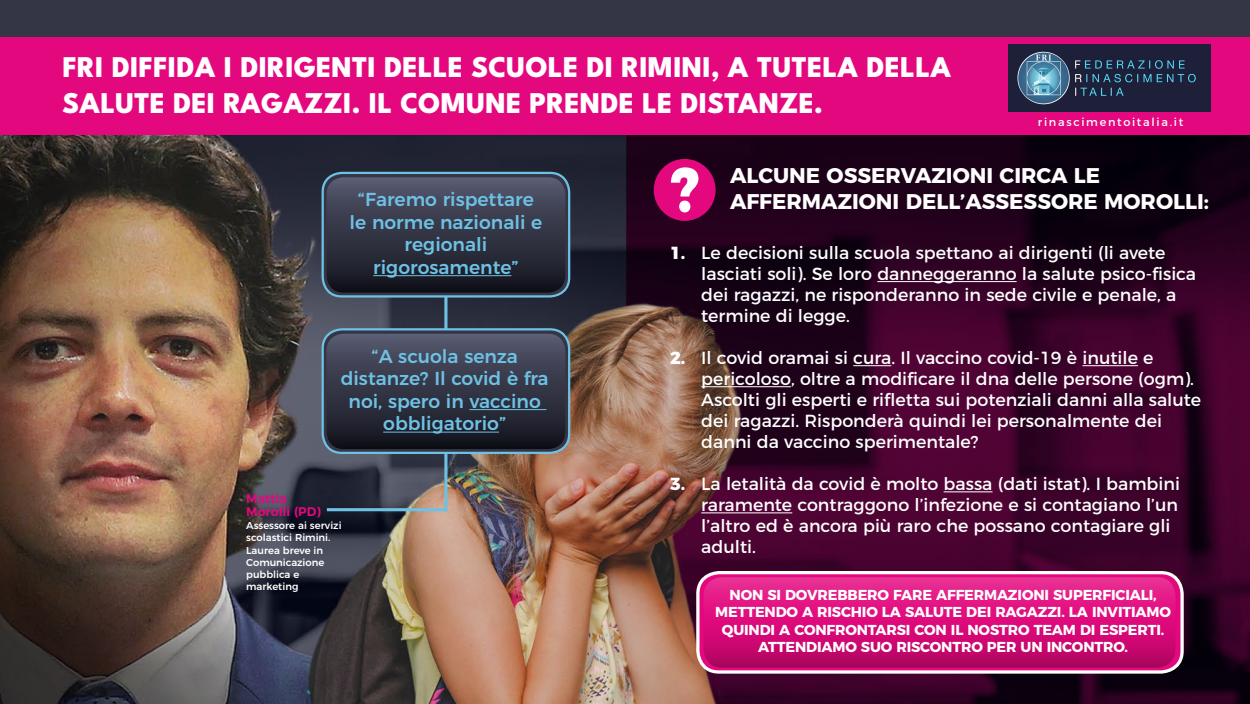
<style>
.page{position:relative;width:1250px;height:704px;background:#fff}
.page>*{position:absolute;margin:0;border:0;box-sizing:border-box;transform-origin:0 0}
.t1{font:800 30px/36px "League Spartan";color:#fff}
.t2{font:700 21.25px/25.5px "Montserrat";color:#fff}
.t3{font:500 18.75px/22.5px "Montserrat";color:#6ec1e4;text-align:center}
.t4{font:17.5px/21px "Montserrat";color:#fff}
.t5{font:700 14.38px/17.2px "Montserrat";letter-spacing:-.01em;color:#fff;text-align:center}
.t6{font:600 12.5px/12.6px "Montserrat";color:#e4087e}
.t7{font:11.25px "Montserrat";letter-spacing:.15em;color:#fff}
.t8{font:500 10px/12px "Montserrat";color:#fff}
.s1{font-weight:800}
</style>
<div class="page">
<div style="left:0;top:0;width:1250px;height:703px;background:#343645"></div>
<img style="left:0;top:134px;width:1250px;height:569px">
<div style="left:0;top:37px;width:1250px;height:97px;background:#e4087e"></div>
<svg style="left:324px;top:286px;width:125px;height:226px"></svg>
<svg style="left:698px;top:572px;width:484px;height:99px;background:#de1a83"></svg>
<div style="left:696px;top:570px;width:488px;height:103px;border:3px solid #fff;border-radius:21px"></div>
<svg style="left:704px;top:576px;width:471px;height:91px;background:#d6107b"></svg>
<hr style="left:877px;top:281px;width:140px;height:1px;background:#fff">
<hr style="left:853px;top:365px;width:38px;height:1px;background:#fff">
<hr style="left:1082px;top:365px;width:56px;height:1px;background:#fff">
<hr style="left:701px;top:386px;width:90px;height:1px;background:#fff">
<hr style="left:944px;top:491px;width:49px;height:1px;background:#fff">
<hr style="left:701px;top:512px;width:91px;height:1px;background:#fff">
<div style="left:654px;top:159px;width:62px;height:62px;background:#e4087e;border-radius:50%"></div>
<svg style="left:671px;top:167px;width:27px;height:45px"></svg>
<div style="left:323px;top:329px;width:246px;height:123px;background:#343645;border-radius:19px"></div>
<div style="left:322px;top:328px;width:248px;height:125px;border:2px solid #6ec1e4;border-radius:19px"></div>
<div style="left:327px;top:333px;width:238px;height:116px;background:linear-gradient(to bottom,#56596f,#11121a);border-radius:17px"></div>
<hr style="left:469px;top:409px;width:77px;height:1px;background:#6ec1e4">
<hr style="left:383px;top:431px;width:116px;height:1px;background:#6ec1e4">
<svg style="left:323px;top:173px;width:246px;height:123px"></svg>
<div style="left:322px;top:172px;width:248px;height:125px;border:2px solid #6ec1e4;border-radius:19px"></div>
<div style="left:327px;top:177px;width:238px;height:115px;background:linear-gradient(to bottom,#56596f,#11121b);border-radius:17px"></div>
<hr style="left:373px;top:275px;width:138px;height:1px;background:#6ec1e4">
<img style="left:1009px;top:44px;width:202px;height:67px">
<h1 class="t1" style="left:62px;top:49px;width:890px">FRI DIFFIDA I DIRIGENTI DELLE SCUOLE DI RIMINI, A TUTELA DELLA<br>SALUTE DEI RAGAZZI. IL COMUNE PRENDE LE DISTANZE.</h1>
<p class="t7" style="left:1038px;top:113px;width:147px">rinascimentoitalia.it</p>
<p class="t3" style="left:350px;top:187px;width:194px">“Faremo rispettare le norme nazionali e regionali rigorosamente”</p>
<p class="t3" style="left:341px;top:343px;width:209px">“A scuola senza distanze? Il covid è fra noi, spero in vaccino obbligatorio”</p>
<p class="t6" style="left:246px;top:491px;width:76px">Mattia<br>Morolli (PD)</p>
<p class="t8" style="left:246px;top:518px;width:97px">Assessore ai servizi scolastici Rimini.<br>Laurea breve in<br>Comunicazione pubblica e marketing</p>
<p class="t2" style="left:730px;top:161px;width:481px">ALCUNE OSSERVAZIONI CIRCA LE<br>AFFERMAZIONI DELL’ASSESSORE MOROLLI:</p>
<p class="t4" style="left:701px;top:240px;width:496px;text-indent:-31px"><span class="s1">1.</span> Le decisioni sulla scuola spettano ai dirigenti (li avete lasciati soli). Se loro danneggeranno la salute psico-fisica dei ragazzi, ne risponderanno in sede civile e penale, a termine di legge.</p>
<p class="t4" style="left:701px;top:345px;width:501px;text-indent:-31px"><span class="s1">2.</span> Il covid oramai si cura. Il vaccino covid-19 è inutile e pericoloso, oltre a modificare il dna delle persone (ogm).<br>Ascolti gli esperti e rifletta sui potenziali danni alla salute dei ragazzi. Risponderà quindi lei personalmente dei danni da vaccino sperimentale?</p>
<p class="t4" style="left:701px;top:471px;width:480px;text-indent:-31px"><span class="s1">3.</span> La letalità da covid è molto bassa (dati istat). I bambini raramente contraggono l’infezione e si contagiano l’un l’altro ed è ancora più raro che possano contagiare gli adulti.</p>
<p class="t5" style="left:715px;top:585px;width:457px">NON SI DOVREBBERO FARE AFFERMAZIONI SUPERFICIALI, METTENDO A RISCHIO LA SALUTE DEI RAGAZZI. LA INVITIAMO QUINDI A CONFRONTARSI CON IL NOSTRO TEAM DI ESPERTI.<br>ATTENDIAMO SUO RISCONTRO PER UN INCONTRO.</p>
</div>
